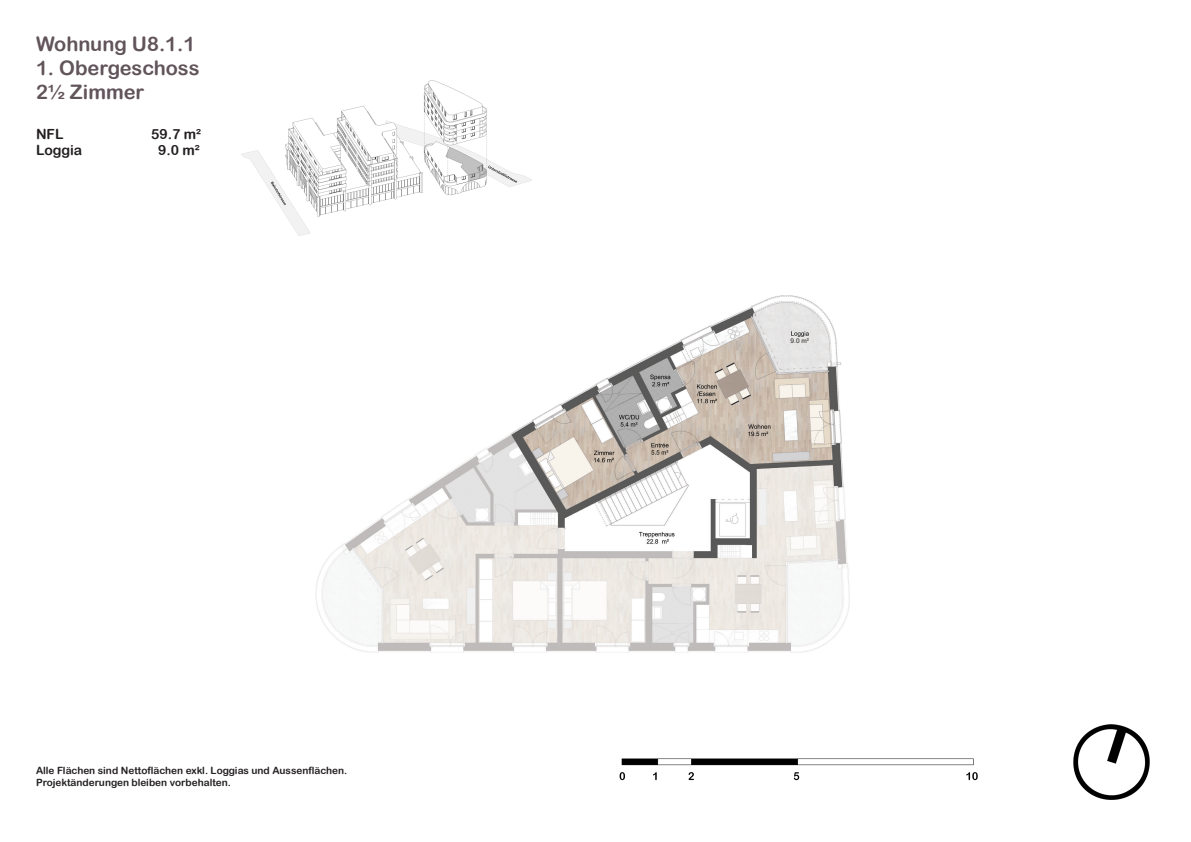
<style>
.page{position:relative;width:1191px;height:842px;background:#fff}
.page>*{position:absolute;margin:0;border:0;box-sizing:border-box;transform-origin:0 0}
.t1{font:20px "Arial Rounded MT Bold";color:#61545a}
.t2{font:14px "Arial Rounded MT Bold";color:#231f20}
.t3{font:10px "Arial Rounded MT Bold";color:#231f20}
.t4{font:6.5px "Arial";color:#231f20}
</style>
<div class="page">
<img style="left:315px;top:295px;width:535px;height:358px">
<img style="left:242px;top:80px;width:289px;height:156px">
<img style="left:619px;top:758px;width:359px;height:23px">
<img style="left:1073px;top:724px;width:77px;height:76px">
<div style="left:790px;top:339px;width:20px;height:5px;background:#e8e6e5"></div>
<p class="t1" style="left:36px;top:32px;width:161px">Wohnung U8.1.1</p>
<p class="t1" style="left:36px;top:56px;width:165px">1. Obergeschoss</p>
<p class="t1" style="left:36px;top:80px;width:110px">2½ Zimmer</p>
<p class="t2" style="left:36px;top:125px;width:29px">NFL</p>
<p class="t2" style="left:151px;top:125px;width:52px">59.7 m²</p>
<p class="t2" style="left:36px;top:141px;width:48px">Loggia</p>
<p class="t2" style="left:158px;top:141px;width:43px">9.0 m²</p>
<p class="t3" style="left:36px;top:764px;width:313px">Alle Flächen sind Nettoflächen exkl. Loggias und Aussenflächen.</p>
<p class="t3" style="left:36px;top:776px;width:196px">Projektänderungen bleiben vorbehalten.</p>
<p class="t4" style="left:790px;top:337px;width:20px">9.0 m²</p>
</div>
